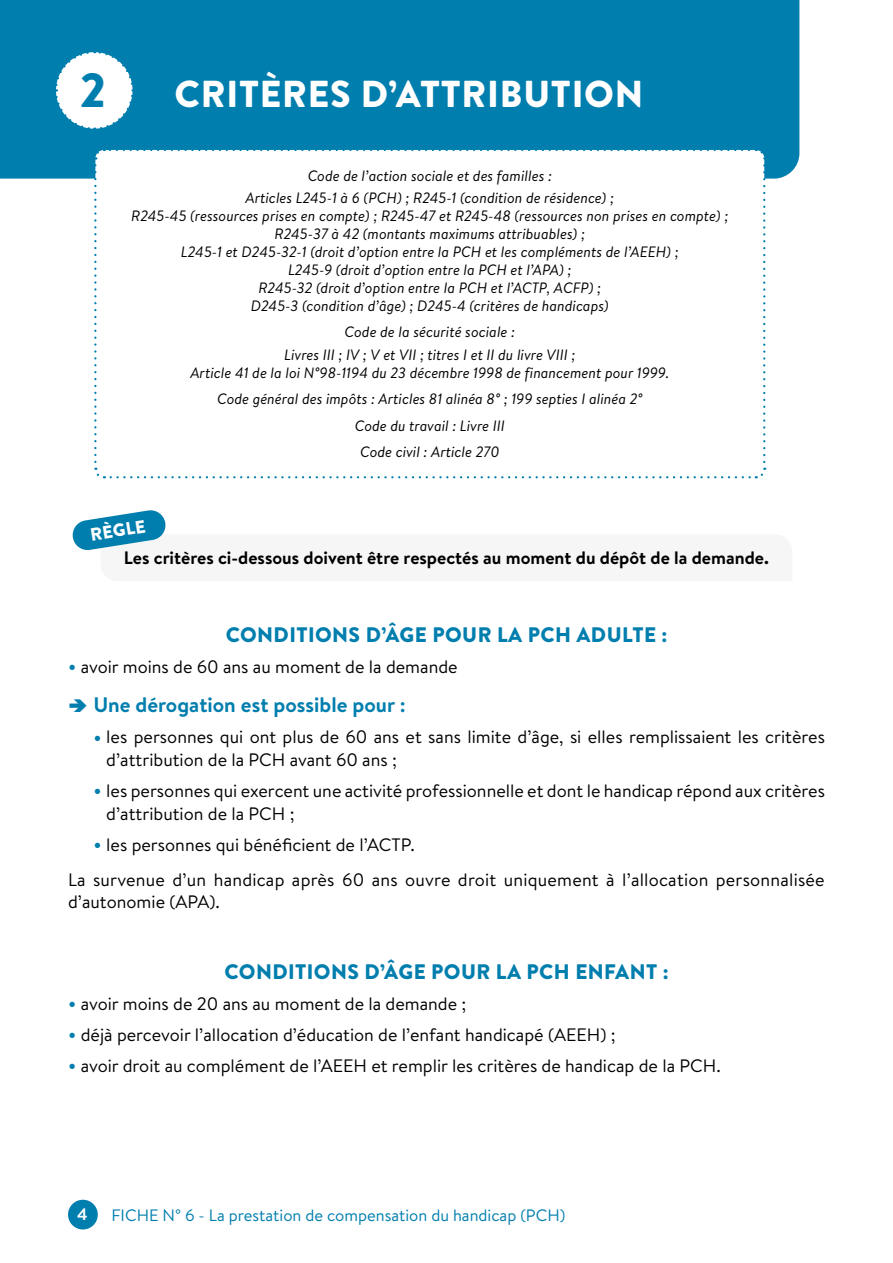
<style>
.page{position:relative;width:893px;height:1263px;background:#fff}
.page>*{position:absolute;margin:0;border:0;box-sizing:border-box;transform-origin:0 0}
.t1{font:900 48px "Brandon Text";color:#007eae}
.t2{font:900 37.5px "Brandon Text";letter-spacing:.02em;color:#fff}
.t3{font:900 21px "Brandon Text";letter-spacing:.02em;color:#007eae}
.t4{font:700 21px "Brandon Text";color:#007eae}
.t5{font:18px/22.5px "Brandon Text";color:#000}
.t6{font:700 18px "Brandon Text";color:#000}
.t7{font:900 18px "Brandon Text";color:#fff}
.t8{font:16.5px "Brandon Text";color:#007eae}
.t9{font:700 16.5px "Brandon Text";color:#fff}
.t10{font:italic 15px/18px "Brandon Text";color:#000;text-align:center}
</style>
<div class="page">
<div style="left:68px;top:1200px;width:30px;height:29px;background:#007eae;border-radius:50%"></div>
<div style="left:0;top:0;width:799px;height:179px;background:#007eae"></div>
<svg style="left:54px;top:50px;width:81px;height:81px"></svg>
<svg style="left:93px;top:148px;width:674px;height:331px"></svg>
<svg style="left:72px;top:510px;width:94px;height:40px"></svg>
<h1 class="t1" style="left:80px;top:57px;width:28px">2</h1>
<h2 class="t2" style="left:175px;top:68px;width:470px">CRITÈRES D’ATTRIBUTION</h2>
<p class="t10" style="left:246px;top:164px;width:370px;line-height:22.2px">Code de l’action sociale et des familles :<br>Articles L245-1 à 6 (PCH) ; R245-1 (condition de résidence) ;</p>
<p class="t10" style="left:131px;top:206px;width:599px">R245-45 (ressources prises en compte) ; R245-47 et R245-48 (ressources non prises en compte) ; R245-37 à 42 (montants maximums attribuables) ;<br>L245-1 et D245-32-1 (droit d’option entre la PCH et les compléments de l’AEEH) ;<br>L245-9 (droit d’option entre la PCH et l’APA) ;<br>R245-32 (droit d’option entre la PCH et l’ACTP, ACFP) ;<br>D245-3 (condition d’âge) ; D245-4 (critères de handicaps)</p>
<p class="t10" style="left:284px;top:321px;width:293px;line-height:22.2px">Code de la sécurité sociale :<br>Livres III ; IV ; V et VII ; titres I et II du livre VIII ;</p>
<p class="t10" style="left:190px;top:359px;width:480px;line-height:26.5px">Article 41 de la loi N°98-1194 du 23 décembre 1998 de financement pour 1999.<br>Code général des impôts : Articles 81 alinéa 8° ; 199 septies I alinéa 2°<br>Code du travail : Livre III<br>Code civil : Article 270</p>
<p class="t7" style="left:88px;top:522px;width:57px;rotate:-9deg">RÈGLE</p>
<p class="t6" style="left:124px;top:545px;width:646px">Les critères ci-dessous doivent être respectés au moment du dépôt de la demande.</p>
<h3 class="t3" style="left:226px;top:620px;width:443px">CONDITIONS D’ÂGE POUR LA PCH ADULTE :</h3>
<p class="t5" style="left:81px;top:655px;width:378px">avoir moins de 60 ans au moment de la demande</p>
<h3 class="t4" style="left:94px;top:690px;width:314px">Une dérogation est possible pour :</h3>
<p class="t5" style="left:106px;top:725px;width:720px">les personnes qui ont plus de 60 ans et sans limite d’âge, si elles remplissaient les critères d’attribution de la PCH avant 60 ans ;</p>
<p class="t5" style="left:106px;top:779px;width:720px">les personnes qui exercent une activité professionnelle et dont le handicap répond aux critères d’attribution de la PCH ;</p>
<p class="t5" style="left:68px;top:826px;width:758px;line-height:35.2px;text-indent:38px">les personnes qui bénéficient de l’ACTP.<br>La survenue d’un handicap après 60 ans ouvre droit uniquement à l’allocation personnalisée</p>
<p class="t5" style="left:68px;top:890px;width:153px">d’autonomie (APA).</p>
<h3 class="t3" style="left:225px;top:957px;width:445px">CONDITIONS D’ÂGE POUR LA PCH ENFANT :</h3>
<p class="t5" style="left:81px;top:987px;width:641px;line-height:31px">avoir moins de 20 ans au moment de la demande ;<br>déjà percevoir l’allocation d’éducation de l’enfant handicapé (AEEH) ;<br>avoir droit au complément de l’AEEH et remplir les critères de handicap de la PCH.</p>
<p class="t9" style="left:77px;top:1203px;width:12px">4</p>
<p class="t8" style="left:111px;top:1204px;width:455px">FICHE N° 6 - La prestation de compensation du handicap (PCH)</p>
</div>
